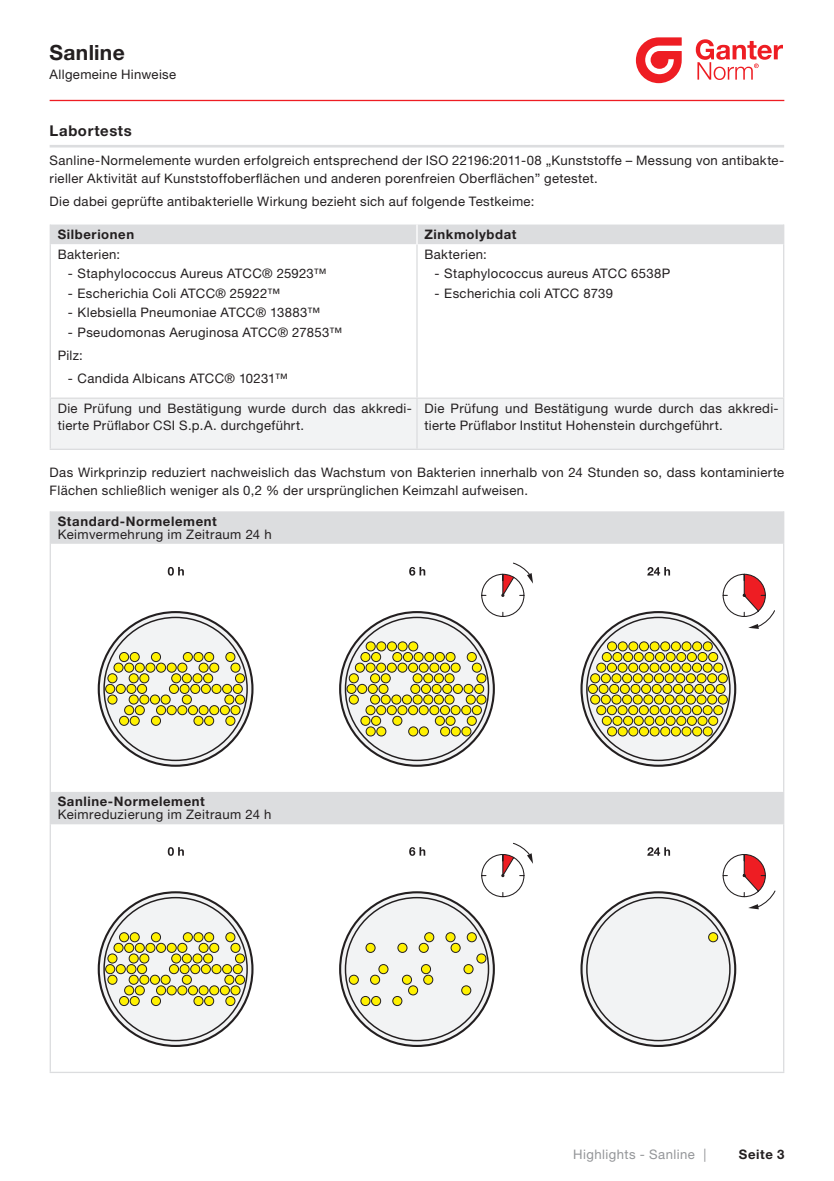
<style>
.page{position:relative;width:834px;height:1181px;background:#fff}
.page>*{position:absolute;margin:0;border:0;box-sizing:border-box;transform-origin:0 0}
.t1{font:700 21px "Helvetica Neue LTW1 G";letter-spacing:.015em;color:#231f20}
.t2{font:700 14.88px "Helvetica Neue LTW1 G";letter-spacing:.045em;color:#231f20}
.t3{font:13.12px/17.5px "Helvetica Neue LT Pro";letter-spacing:.025em;color:#231f20}
.t4{font:13.12px/23.6px "Helvetica Neue LTW1 G";letter-spacing:.025em;color:#231f20}
.t5{font:700 13.12px "Helvetica Neue LT Pro";letter-spacing:.045em;color:#231f20}
.t6{font:13.12px "Helvetica Neue LTW1 G";letter-spacing:.035em;color:#939598}
.t7{font:700 13.12px "Helvetica Neue LTW1 G";letter-spacing:.045em;color:#231f20}
.s1{font-family:"Helvetica Neue LT Pro"}
</style>
<div class="page">
<hr style="left:50px;top:100px;width:734px;height:1px;background:#ee1d23">
<svg style="left:635px;top:37px;width:46px;height:46px"></svg>
<svg style="left:695px;top:39px;width:87px;height:41px"></svg>
<hr style="left:50px;top:145px;width:734px;height:2px;background:#dcdddf">
<div style="left:51px;top:399px;width:731px;height:50px;background:#f2f3f4"></div>
<hr style="left:50px;top:244px;width:1px;height:153px;background:#dcdddf">
<hr style="left:416px;top:244px;width:1px;height:153px;background:#dcdddf">
<hr style="left:782px;top:244px;width:2px;height:153px;background:#dcdddf">
<hr style="left:782px;top:224px;width:2px;height:20px;background:#dcdddf">
<div style="left:50px;top:224px;width:733px;height:20px;background:#dcdddf"></div>
<hr style="left:50px;top:397px;width:367px;height:2px;background:#dcdddf">
<hr style="left:50px;top:399px;width:1px;height:50px;background:#dcdddf">
<hr style="left:417px;top:397px;width:367px;height:2px;background:#dcdddf">
<hr style="left:416px;top:399px;width:1px;height:50px;background:#dcdddf">
<hr style="left:782px;top:399px;width:2px;height:50px;background:#dcdddf">
<hr style="left:50px;top:449px;width:367px;height:1px;background:#dcdddf">
<hr style="left:417px;top:449px;width:367px;height:1px;background:#dcdddf">
<svg style="left:51px;top:511px;width:731px;height:313px"></svg>
<hr style="left:50px;top:544px;width:1px;height:248px;background:#dcdddf">
<hr style="left:782px;top:544px;width:2px;height:248px;background:#dcdddf">
<hr style="left:50px;top:824px;width:1px;height:247px;background:#dcdddf">
<hr style="left:782px;top:824px;width:2px;height:247px;background:#dcdddf">
<hr style="left:50px;top:1071px;width:734px;height:2px;background:#dcdddf">
<hr style="left:50px;top:792px;width:1px;height:32px;background:#dcdddf">
<hr style="left:782px;top:792px;width:2px;height:32px;background:#dcdddf">
<hr style="left:50px;top:511px;width:1px;height:33px;background:#dcdddf">
<hr style="left:782px;top:511px;width:2px;height:33px;background:#dcdddf">
<svg style="left:97px;top:610px;width:640px;height:158px"></svg>
<svg style="left:340px;top:562px;width:435px;height:204px"></svg>
<svg style="left:168px;top:567px;width:16px;height:8px"></svg>
<svg style="left:97px;top:891px;width:574px;height:156px"></svg>
<svg style="left:340px;top:842px;width:436px;height:204px"></svg>
<svg style="left:168px;top:847px;width:16px;height:9px"></svg>
<h1 class="t1" style="left:50px;top:39px;width:77px">Sanline</h1>
<p class="t3" style="left:50px;top:66px;width:128px">Allgemeine Hinweise</p>
<p class="t2" style="left:50px;top:121px;width:84px">Labortests</p>
<p class="t3" style="left:50px;top:152px;width:736px">Sanline-Normelemente wurden erfolgreich entsprechend der ISO 22196:2011-08 „Kunststoffe – Messung von antibakte&shy;rieller Aktivität auf Kunststoffoberflächen und anderen porenfreien Oberflächen” getestet.</p>
<p class="t3" style="left:50px;top:193px;width:486px">Die dabei geprüfte antibakterielle Wirkung bezieht sich auf folgende Testkeime:</p>
<p class="t5" style="left:58px;top:226px;width:78px">Silberionen</p>
<p class="t5" style="left:424px;top:226px;width:94px">Zinkmolybdat</p>
<p class="t4" style="left:58px;top:242px;width:64px">Bakterien:</p>
<p class="t4" style="left:68px;top:262px;width:260px"><span class="s1">-</span> Staphylococcus Aureus ATCC® 25923™</p>
<p class="t4" style="left:68px;top:281px;width:214px"><span class="s1">-</span> Escherichia Coli ATCC® 25922™</p>
<p class="t4" style="left:68px;top:301px;width:254px"><span class="s1">-</span> Klebsiella Pneumoniae ATCC® 13883™</p>
<p class="t4" style="left:58px;top:320px;width:286px;text-indent:10px"><span class="s1">-</span> Pseudomonas Aeruginosa ATCC® 27853™<br>Pilz:</p>
<p class="t4" style="left:68px;top:367px;width:221px"><span class="s1">-</span> Candida Albicans ATCC® 10231™</p>
<p class="t4" style="left:424px;top:242px;width:64px">Bakterien:</p>
<p class="t4" style="left:434px;top:262px;width:237px"><span class="s1">-</span> Staphylococcus aureus ATCC 6538P</p>
<p class="t4" style="left:434px;top:281px;width:180px"><span class="s1">-</span> Escherichia coli ATCC 8739</p>
<p class="t3" style="left:58px;top:399px;width:356px">Die Prüfung und Bestätigung wurde durch das akkredi&shy;tierte Prüflabor CSI S.p.A. durchgeführt.</p>
<p class="t3" style="left:424px;top:399px;width:356px">Die Prüfung und Bestätigung wurde durch das akkredi&shy;tierte Prüflabor Institut Hohenstein durchgeführt.</p>
<p class="t3" style="left:50px;top:463px;width:736px">Das Wirkprinzip reduziert nachweislich das Wachstum von Bakterien innerhalb von 24 Stunden so, dass kontaminierte<br>Flächen schließlich weniger als 0,2 % der ursprünglichen Keimzahl aufweisen.</p>
<p class="t5" style="left:58px;top:513px;width:160px">Standard-Normelement</p>
<p class="t3" style="left:58px;top:525px;width:215px">Keimvermehrung im Zeitraum 24 h</p>
<p class="t5" style="left:58px;top:793px;width:149px">Sanline-Normelement</p>
<p class="t3" style="left:58px;top:806px;width:215px">Keimreduzierung im Zeitraum 24 h</p>
<p class="t6" style="left:573px;top:1146px;width:135px">Highlights - Sanline |</p>
<p class="t7" style="left:738px;top:1146px;width:47px">Seite 3</p>
</div>
